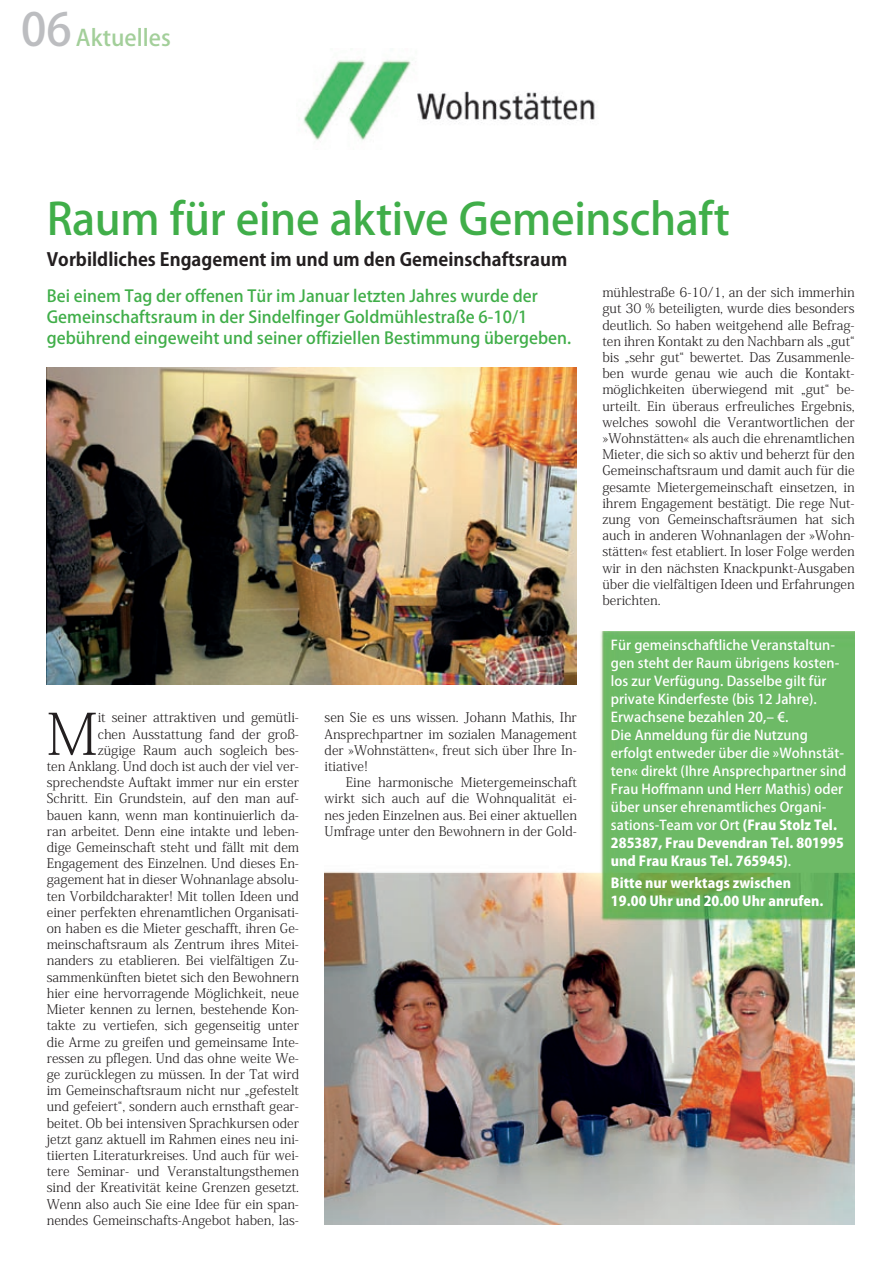
<style>
.page{position:relative;width:893px;height:1263px;background:#fff}
.page>*{position:absolute;margin:0;border:0;box-sizing:border-box;transform-origin:0 0}
.t1{font:200 57.15px "Koz Min Std";color:#231f20}
.t2{font:500 43.5px "Koz Go Std";letter-spacing:-.01em;color:#40ae49}
.t3{font:500 22.5px "Koz Go Std";color:#a3cf9a}
.t4{font:700 18px "Koz Go Std";color:#231f20}
.t5{font:500 16.5px/21px "Koz Go Std";color:#40ae49}
.t6{font:500 13.5px/18px "Koz Go Pro";letter-spacing:.005em;color:#fff}
.t7{font:800 13.5px/18px "Koz Go Pro";letter-spacing:.005em;color:#fff}
.t8{font:300 13.2px/16.2px "Koz Min Std";color:#231f20;text-align:justify}
.s1{font-size:45px;color:#bcbdc0}
.s2{font-weight:800}
</style>
<div class="page">
<img style="left:325px;top:631px;width:529px;height:594px">
<img style="left:47px;top:368px;width:530px;height:317px">
<img style="left:303px;top:59px;width:292px;height:81px">
<h3 class="t3" style="left:21px;top:23px;width:151px"><span class="s1">06</span> Aktuelles</h3>
<h2 class="t2" style="left:47px;top:191px;width:685px">Raum für eine aktive Gemeinschaft</h2>
<h3 class="t4" style="left:47px;top:247px;width:522px">Vorbildliches Engagement im und um den Gemeinschaftsraum</h3>
<p class="t5" style="left:47px;top:287px;width:526px">Bei einem Tag der offenen Tür im Januar letzten Jahres wurde der<br>Gemeinschaftsraum in der Sindelfinger Goldmühlestraße 6-10/1 gebührend eingeweiht und seiner offiziellen Bestimmung übergeben.</p>
<h1 class="t1" style="left:47px;top:699px;width:52px">M</h1>
<p class="t8" style="left:47px;top:710px;width:254px;text-align:right">it seiner attraktiven und gemütli-<br>chen Ausstattung fand der groß-<br>zügige Raum auch sogleich bes-<br>ten Anklang. Und doch ist auch der viel ver&shy;sprechendste Auftakt immer nur ein erster Schritt. Ein Grundstein, auf den man auf&shy;bauen kann, wenn man kontinuierlich da&shy;ran arbeitet. Denn eine intakte und leben&shy;dige Gemeinschaft steht und fällt mit dem Engagement des Einzelnen. Und dieses En&shy;gagement hat in dieser Wohnanlage absolu&shy;ten Vorbildcharakter! Mit tollen Ideen und einer perfekten ehrenamtlichen Organisati&shy;on haben es die Mieter geschafft, ihren Ge&shy;meinschaftsraum als Zentrum ihres Mitei&shy;nanders zu etablieren. Bei vielfältigen Zu&shy;sammenkünften bietet sich den Bewohnern hier eine hervorragende Möglichkeit, neue Mieter kennen zu lernen, bestehende Kon&shy;takte zu vertiefen, sich gegenseitig unter die Arme zu greifen und gemeinsame Inte&shy;ressen zu pflegen. Und das ohne weite We&shy;ge zurücklegen zu müssen. In der Tat wird im Gemeinschaftsraum nicht nur „gefestelt und gefeiert“, sondern auch ernsthaft gear&shy;beitet. Ob bei intensiven Sprachkursen oder jetzt ganz aktuell im Rahmen eines neu ini&shy;tiierten Literaturkreises. Und auch für wei&shy;tere Seminar- und Veranstaltungsthemen sind der Kreativität keine Grenzen gesetzt.<br>Wenn also auch Sie eine Idee für ein span&shy;nendes Gemeinschafts-Angebot haben, las-</p>
<p class="t8" style="left:325px;top:710px;width:254px">sen Sie es uns wissen. Johann Mathis, Ihr Ansprechpartner im sozialen Management der »Wohnstätten«, freut sich über Ihre In&shy;itiative!</p>
<p class="t8" style="left:325px;top:774px;width:254px;text-indent:21px">Eine harmonische Mietergemeinschaft wirkt sich auch auf die Wohnqualität ei&shy;nes jeden Einzelnen aus. Bei einer aktuellen Umfrage unter den Bewohnern in der Gold-</p>
<p class="t8" style="left:602px;top:284px;width:254px">mühlestraße 6-10/1, an der sich immerhin gut 30 % beteiligten, wurde dies besonders deutlich. So haben weitgehend alle Befrag&shy;ten ihren Kontakt zu den Nachbarn als „gut“ bis „sehr gut“ bewertet. Das Zusammenle&shy;ben wurde genau wie auch die Kontakt&shy;möglichkeiten überwiegend mit „gut“ be&shy;urteilt. Ein überaus erfreuliches Ergebnis, welches sowohl die Verantwortlichen der »Wohnstätten« als auch die ehrenamtlichen Mieter, die sich so aktiv und beherzt für den Gemeinschaftsraum und damit auch für die gesamte Mietergemeinschaft einsetzen, in ihrem Engagement bestätigt. Die rege Nut&shy;zung von Gemeinschaftsräumen hat sich auch in anderen Wohnanlagen der »Wohn&shy;stätten« fest etabliert. In loser Folge werden wir in den nächsten Knackpunkt-Ausgaben über die vielfältigen Ideen und Erfahrungen berichten.</p>
<p class="t6" style="left:611px;top:636px;width:237px">Für gemeinschaftliche Veranstaltun&shy;gen steht der Raum übrigens kosten&shy;los zur Verfügung. Dasselbe gilt für private Kinderfeste (bis 12 Jahre).<br>Erwachsene bezahlen 20,‒ €.<br>Die Anmeldung für die Nutzung erfolgt entweder über die »Wohnstät&shy;ten« direkt (Ihre Ansprechpartner sind Frau Hoffmann und Herr Mathis) oder über unser ehrenamtliches Organi&shy;sations-Team vor Ort <span class="s2">(Frau Stolz Tel.<br>285387, Frau Devendran Tel. 801995 und Frau Kraus Tel. 765945)</span>.</p>
<p class="t7" style="left:611px;top:875px;width:214px">Bitte nur werktags zwischen<br>19.00 Uhr und 20.00 Uhr anrufen.</p>
</div>
